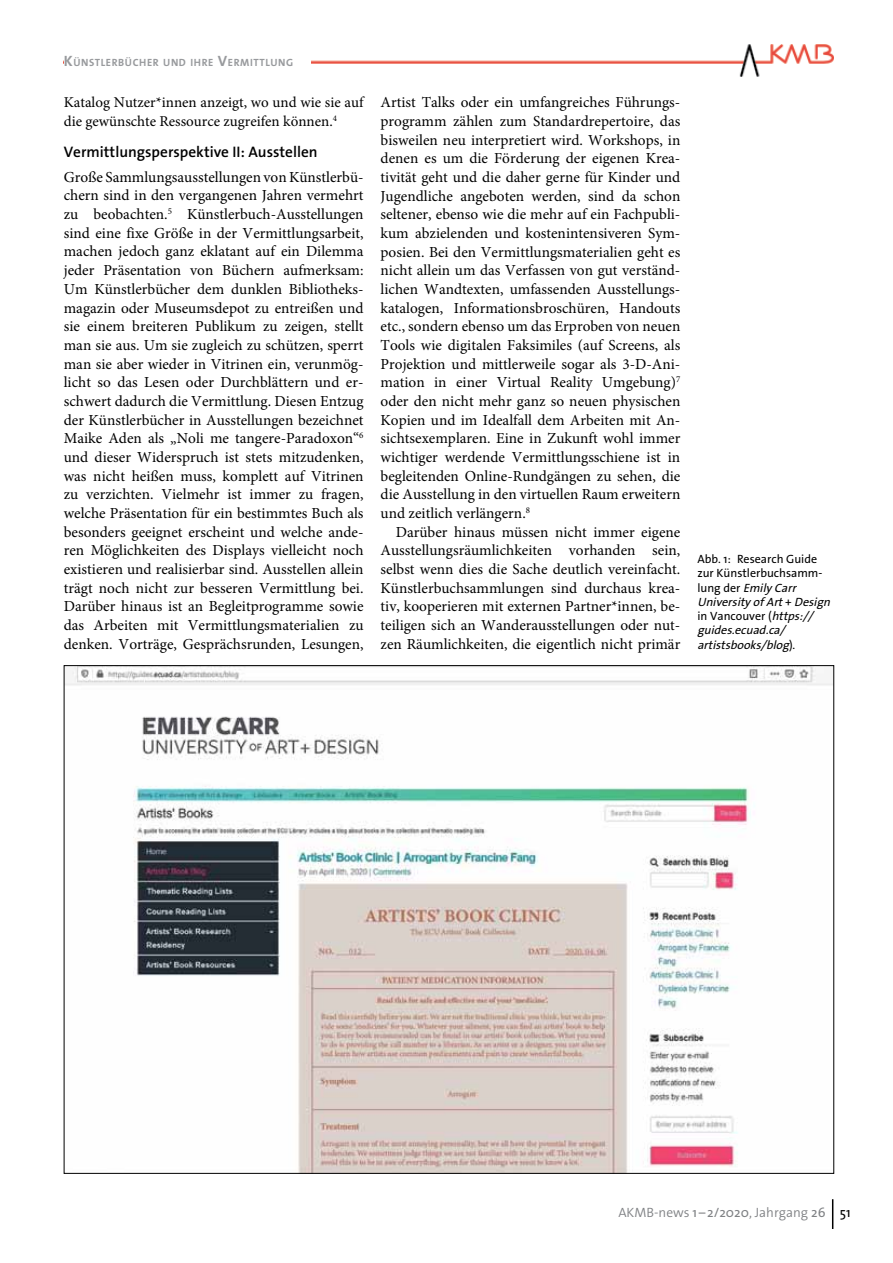
<style>
.page{position:relative;width:893px;height:1263px;background:#fff}
.page>*{position:absolute;margin:0;border:0;box-sizing:border-box;transform-origin:0 0}
.t1{font:15.3px/18.8px "Minion Pro";color:#000;text-align:justify}
.t2{font:600 15.3px "The Sans B6";color:#000}
.t3{font:15px/18.8px "Minion Pro";color:#000}
.t4{font:300 13.5px "The Sans B4";color:#808285}
.t5{font:italic 12px/14.2px "The Sans B5 Plain";color:#000}
.t6{font:700 10.5px "The Sans B7";letter-spacing:.055em;color:#989a9d}
.s1{font-size:15px}
.s2{font-style:normal}
.s3{font-family:"The Mix";font-style:normal}
.s4{font-family:"The Mix";font-weight:400}
.s5{font-family:"The Mix";font-weight:400;color:#000}
</style>
<div class="page">
<img style="left:311px;top:44px;width:522px;height:33px">
<hr style="left:832px;top:1199px;width:1px;height:30px;background:#000">
<img style="left:66px;top:667px;width:766px;height:505px">
<p class="t6" style="left:64px;top:57px;width:231px"><span class="s1">K</span>ÜNSTLERBÜCHER UND IHRE <span class="s1">V</span>ERMITTLUNG</p>
<p class="t3" style="left:64px;top:93px;width:301px">Katalog Nutzer*innen anzeigt, wo und wie sie auf die gewünschte Ressource zugreifen können.<sup>4</sup></p>
<p class="t2" style="left:64px;top:144px;width:255px">Vermittlungsperspektive II: Ausstellen</p>
<p class="t1" style="left:64px;top:168px;width:301px">Große Sammlungsausstellungen von Künstlerbü&shy;chern sind in den vergangenen Jahren vermehrt zu beobachten.<sup>5</sup> Künstlerbuch-Ausstellungen sind eine fixe Größe in der Vermittlungsarbeit, machen jedoch ganz eklatant auf ein Dilemma jeder Präsentation von Büchern aufmerksam:<br>Um Künstlerbücher dem dunklen Bibliotheks&shy;magazin oder Museumsdepot zu entreißen und sie einem breiteren Publikum zu zeigen, stellt man sie aus. Um sie zugleich zu schützen, sperrt man sie aber wieder in Vitrinen ein, verunmög&shy;licht so das Lesen oder Durchblättern und er&shy;schwert dadurch die Vermittlung. Diesen Entzug der Künstlerbücher in Ausstellungen bezeichnet Maike Aden als „Noli me tangere-Paradoxon“<sup>6 </sup>und dieser Widerspruch ist stets mitzudenken, was nicht heißen muss, komplett auf Vitrinen zu verzichten. Vielmehr ist immer zu fragen, welche Präsentation für ein bestimmtes Buch als besonders geeignet erscheint und welche ande&shy;ren Möglichkeiten des Displays vielleicht noch existieren und realisierbar sind. Ausstellen allein trägt noch nicht zur besseren Vermittlung bei.<br>Darüber hinaus ist an Begleitprogramme sowie das Arbeiten mit Vermittlungsmaterialien zu denken. Vorträge, Gesprächsrunden, Lesungen,</p>
<p class="t1" style="left:381px;top:93px;width:301px">Artist Talks oder ein umfangreiches Führungs&shy;programm zählen zum Standardrepertoire, das bisweilen neu interpretiert wird. Workshops, in denen es um die Förderung der eigenen Krea&shy;tivität geht und die daher gerne für Kinder und Jugendliche angeboten werden, sind da schon seltener, ebenso wie die mehr auf ein Fachpubli&shy;kum abzielenden und kostenintensiveren Sym&shy;posien. Bei den Vermittlungsmaterialien geht es nicht allein um das Verfassen von gut verständ&shy;lichen Wandtexten, umfassenden Ausstellungs&shy;katalogen, Informationsbroschüren, Handouts etc., sondern ebenso um das Erproben von neuen Tools wie digitalen Faksimiles (auf Screens, als Projektion und mittlerweile sogar als 3-D-Ani&shy;mation in einer Virtual Reality Umgebung)<sup>7 </sup>oder den nicht mehr ganz so neuen physischen Kopien und im Idealfall dem Arbeiten mit An&shy;sichtsexemplaren. Eine in Zukunft wohl immer wichtiger werdende Vermittlungsschiene ist in begleitenden Online-Rundgängen zu sehen, die die Ausstellung in den virtuellen Raum erweitern und zeitlich verlängern.<sup>8</sup></p>
<p class="t1" style="left:381px;top:522px;width:301px;text-indent:15px">Darüber hinaus müssen nicht immer eigene Ausstellungsräumlichkeiten vorhanden sein, selbst wenn dies die Sache deutlich vereinfacht.<br>Künstlerbuchsammlungen sind durchaus krea&shy;tiv, kooperieren mit externen Partner*innen, be&shy;teiligen sich an Wanderausstellungen oder nut&shy;zen Räumlichkeiten, die eigentlich nicht primär</p>
<p class="t5" style="left:697px;top:552px;width:137px"><span class="s2">Abb.</span> <span class="s3">1</span><span class="s2">: Research Guide zur Künstlerbuchsamm-<br>l u n g d e r</span> Emily Carr<br>University of Art<span class="s2">+</span> Design <span class="s2">in Vancouver (</span>https:// guides.ecuad.ca/ artistsbooks/blog<span class="s2">) .</span></p>
<p class="t4" style="left:618px;top:1205px;width:234px">AKMB-news <span class="s4">1 –2/2020</span>, Jahrgang <span class="s4">26</span> <span class="s5">51</span></p>
</div>
